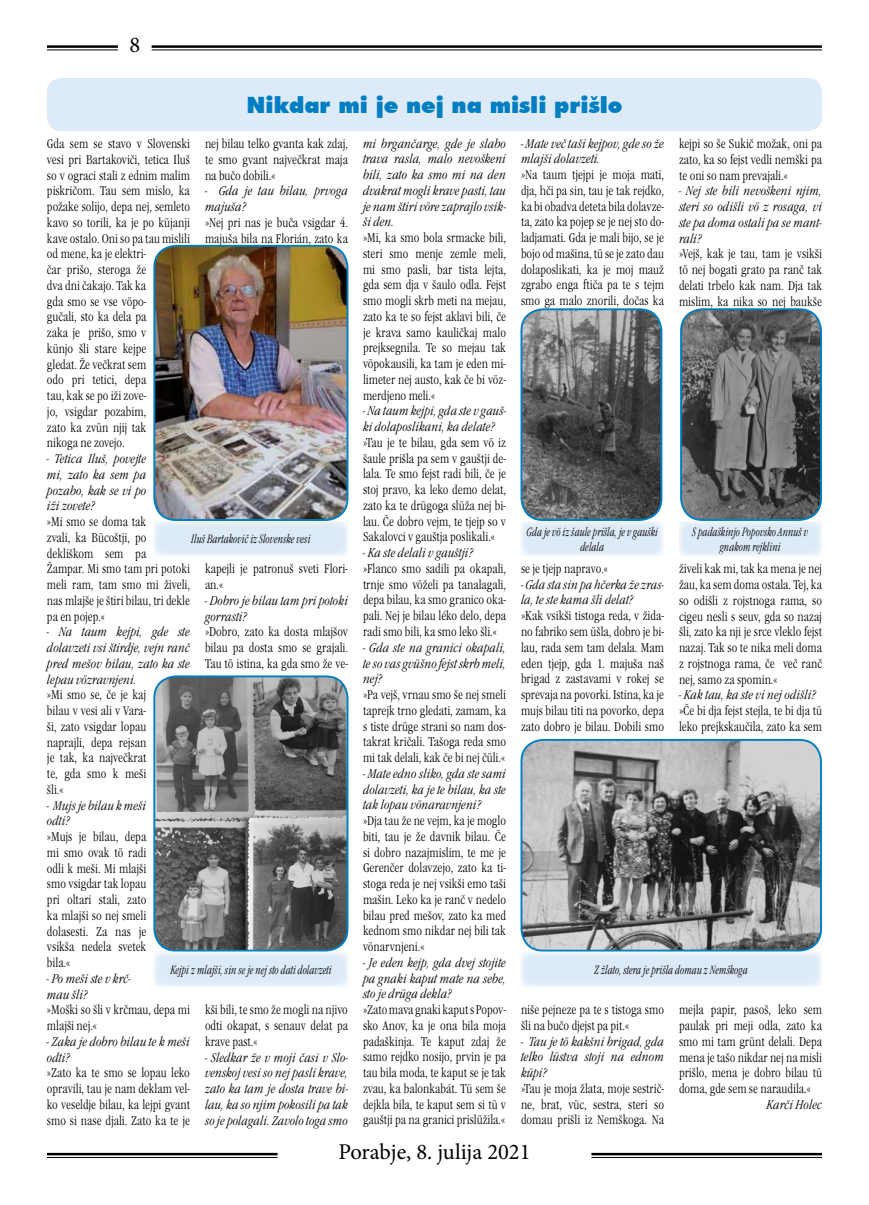
<style>
.page{position:relative;width:869px;height:1205px;background:#fff}
.page>*{position:absolute;margin:0;border:0;box-sizing:border-box;transform-origin:0 0}
.t1{font:900 22.5px "Futura BT";color:#007ec2}
.t2{font:22.5px "Minion Pro";color:#000}
.t3{font:13.12px/15.8px "Garamond Itc TEE Ligh Cond";color:#000;text-align:justify}
.t4{font:13.12px/15.8px "Garamond Itc TEE Ligh Cond Ital";color:#000;text-align:justify}
.t5{font:12.5px/15px "Garamond Itc TEE Ligh Cond Ital";color:#000;text-align:center;scale:.8 1}
</style>
<div class="page">
<hr style="left:47px;top:45px;width:71px;height:3px;background:#000">
<hr style="left:47px;top:50px;width:71px;height:1px;background:#000">
<hr style="left:151px;top:45px;width:670px;height:3px;background:#000">
<hr style="left:151px;top:50px;width:670px;height:1px;background:#000">
<hr style="left:47px;top:1153px;width:230px;height:2px;background:#000">
<hr style="left:47px;top:1157px;width:230px;height:1px;background:#000">
<hr style="left:591px;top:1153px;width:230px;height:2px;background:#000">
<hr style="left:591px;top:1157px;width:230px;height:1px;background:#000">
<div style="left:47px;top:78px;width:774px;height:53px;background:#ddeaf8;border-radius:14px"></div>
<img style="left:682px;top:309px;width:138px;height:211px">
<div style="left:679px;top:308px;width:142px;height:213px;border:2px solid #007ec2;border-radius:22px"></div>
<img style="left:154px;top:246px;width:193px;height:274px">
<div style="left:153px;top:245px;width:195px;height:276px;border:2px solid #007ec2;border-radius:22px"></div>
<div style="left:153px;top:521px;width:195px;height:35px;background:#ddeaf8"></div>
<img style="left:523px;top:309px;width:138px;height:211px">
<div style="left:520px;top:308px;width:142px;height:213px;border:2px solid #007ec2;border-radius:22px"></div>
<div style="left:520px;top:521px;width:143px;height:35px;background:#ddeaf8"></div>
<img style="left:522px;top:740px;width:298px;height:210px">
<div style="left:520px;top:739px;width:301px;height:212px;border:2px solid #007ec2;border-radius:22px"></div>
<div style="left:520px;top:951px;width:301px;height:36px;background:#ddeaf8"></div>
<div style="left:678px;top:521px;width:143px;height:35px;background:#ddeaf8"></div>
<img style="left:155px;top:676px;width:192px;height:274px">
<div style="left:153px;top:675px;width:195px;height:276px;border:2px solid #007ec2;border-radius:22px"></div>
<div style="left:153px;top:951px;width:195px;height:36px;background:#ddeaf8"></div>
<h1 class="t2" style="left:129px;top:30px;width:12px">8</h1>
<h1 class="t1" style="left:246px;top:91px;width:377px">Nikdar mi je nej na misli prišlo</h1>
<p class="t4" style="left:520px;top:136px;width:144px">- Mate več taši kejpov, gde so že mlajši dolavzeti.</p>
<p class="t3" style="left:520px;top:167px;width:144px">»Na taum tjejpi je moja mati, dja, hči pa sin, tau je tak rejdko, ka bi obadva deteta bila dolavze&shy;ta, zato ka pojep se je nej sto do&shy;ladjamati. Gda je mali bijo, se je bojo od mašina, tü se je zato dau dolaposlikati, ka je moj mauž zgrabo enga ftiča pa te s tejm smo ga malo znorili, dočas ka</p>
<p class="t4" style="left:363px;top:136px;width:145px">mi brgančarge, gde je slabo trava rasla, malo nevoškeni bili, zato ka smo mi na den dvakrat mogli krave pasti, tau je nam štiri vöre zaprajlo vsik&shy;ši den.</p>
<p class="t3" style="left:363px;top:230px;width:144px">»Mi, ka smo bola srmacke bili, steri smo menje zemle meli, mi smo pasli, bar tista lejta, gda sem dja v šaulo odla. Fejst smo mogli skrb meti na mejau, zato ka te so fejst aklavi bili, če je krava samo kauličkaj malo prejksegnila. Te so mejau tak vöpokausili, ka tam je eden mi&shy;limeter nej austo, kak če bi vöz&shy;merdjeno meli.«</p>
<p class="t4" style="left:363px;top:404px;width:145px">- Na taum kejpi, gda ste v gauš&shy;ki dolaposlikani, ka delate?</p>
<p class="t3" style="left:363px;top:435px;width:144px">»Tau je te bilau, gda sem vö iz šaule prišla pa sem v gauštji de&shy;lala. Te smo fejst radi bili, če je stoj pravo, ka leko demo delat, zato ka te drügoga slüža nej bi&shy;lau. Če dobro vejm, te tjejp so v Sakalovci v gauštja poslikali.«</p>
<p class="t4" style="left:363px;top:545px;width:112px">- Ka ste delali v gauštji?</p>
<p class="t3" style="left:363px;top:561px;width:144px">»Flanco smo sadili pa okapali, trnje smo vöželi pa tanalagali, depa bilau, ka smo granico oka&shy;pali. Nej je bilau léko delo, depa radi smo bili, ka smo leko šli.«</p>
<p class="t4" style="left:363px;top:640px;width:144px">- Gda ste na granici okapali, te so vas gvüšno fejst skrb meli, nej?</p>
<p class="t3" style="left:363px;top:687px;width:144px">»Pa vejš, vrnau smo še nej smeli taprejk trno gledati, zamam, ka s tiste drüge strani so nam dos&shy;takrat kričali. Tašoga reda smo mi tak delali, kak če bi nej čüli.«</p>
<p class="t4" style="left:363px;top:766px;width:144px">- Mate edno sliko, gda ste sami dolavzeti, ka je te bilau, ka ste tak lopau vönaravnjeni?</p>
<p class="t3" style="left:363px;top:813px;width:144px">»Dja tau že ne vejm, ka je moglo biti, tau je že davnik bilau. Če si dobro nazajmislim, te me je Gerenčer dolavzejo, zato ka ti&shy;stoga reda je nej vsikši emo taši mašin. Leko ka je ranč v nedelo bilau pred mešov, zato ka med kednom smo nikdar nej bili tak vönarvnjeni.«</p>
<p class="t4" style="left:363px;top:955px;width:144px">- Je eden kejp, gda dvej stojite pa gnaki kaput mate na sebe, sto je drüga dekla?</p>
<p class="t3" style="left:363px;top:1002px;width:144px">»Zato mava gnaki kaput s Popov&shy;sko Anov, ka je ona bila moja padaškinja. Te kaput zdaj že samo rejdko nosijo, prvin je pa tau bila moda, te kaput se je tak zvau, ka balonkabát. Tü sem še dejkla bila, te kaput sem si tü v gauštji pa na granici prislüžila.«</p>
<p class="t3" style="left:205px;top:136px;width:144px">nej bilau telko gvanta kak zdaj, te smo gvant največkrat maja na bučo dobili.«</p>
<p class="t4" style="left:205px;top:183px;width:144px">- Gda je tau bilau, prvoga majuša?</p>
<p class="t3" style="left:205px;top:215px;width:144px">»Nej pri nas je buča vsigdar 4. majuša bila na Florián, zato ka</p>
<p class="t3" style="left:678px;top:136px;width:144px">kejpi so še Sukič možak, oni pa zato, ka so fejst vedli nemški pa te oni so nam prevajali.«</p>
<p class="t4" style="left:678px;top:183px;width:144px">- Nej ste bili nevoškeni njim, steri so odišli vö z rosaga, vi ste pa doma ostali pa se mant&shy;rali?</p>
<p class="t3" style="left:678px;top:246px;width:144px">»Vejš, kak je tau, tam je vsikši tö nej bogati grato pa ranč tak delati trbelo kak nam. Dja tak mislim, ka nika so nej baukše</p>
<p class="t3" style="left:47px;top:136px;width:144px;text-align:left">Gda sem se stavo v Slovenski vesi pri Bartakoviči, tetica Iluš so v ograci stali z ednim malim piskričom. Tau sem mislo, ka požake solijo, depa nej, semleto kavo so torili, ka je po küjanji kave ostalo. Oni so pa tau mislili od mene, ka je elektri-<br>čar prišo, steroga že<br>dva dni čakajo. Tak ka<br>gda smo se vse vöpo-<br>gučali, sto ka dela pa<br>zaka je prišo, smo v<br>künjo šli stare kejpe<br>gledat. Že večkrat sem<br>odo pri tetici, depa<br>tau, kak se po iži zove-<br>jo, vsigdar pozabim,<br>zato ka zvün njij tak<br>nikoga ne zovejo.</p>
<p class="t4" style="left:47px;top:451px;width:101px">- Tetica Iluš, povejte mi, zato ka sem pa pozabo, kak se vi po iži zovete?</p>
<p class="t3" style="left:47px;top:514px;width:144px;text-align:left">»Mi smo se doma tak<br>zvali, ka Bücoštji, po dekliškom sem pa<br>Žampar. Mi smo tam pri potoki meli ram, tam smo mi živeli, nas mlajše je štiri bilau, tri dekle pa en pojep.«</p>
<p class="t4" style="left:47px;top:624px;width:144px">- Na taum kejpi, gde ste dolavzeti vsi štirdje, vejn ranč pred mešov bilau, zato ka ste lepau vözravnjeni.</p>
<p class="t3" style="left:47px;top:687px;width:101px">»Mi smo se, če je kaj bilau v vesi ali v Vara&shy;ši, zato vsigdar lopau naprajli, depa rejsan je tak, ka največkrat te, gda smo k meši šli.«</p>
<p class="t4" style="left:47px;top:798px;width:101px">- Mujs je bilau k meši odti?</p>
<p class="t3" style="left:47px;top:829px;width:101px">»Mujs je bilau, depa mi smo ovak tö radi odli k meši. Mi mlajši smo vsigdar tak lopau pri oltari stali, zato ka mlajši so nej smeli dolasesti. Za nas je vsikša nedela svetek bila.«</p>
<p class="t4" style="left:47px;top:971px;width:85px">- Po meši ste v krč&shy;mau šli?</p>
<p class="t3" style="left:47px;top:1002px;width:144px">»Moški so šli v krčmau, depa mi mlajši nej.«</p>
<p class="t4" style="left:47px;top:1034px;width:144px">- Zaka je dobro bilau te k meši odti?</p>
<p class="t3" style="left:47px;top:1065px;width:144px">»Zato ka te smo se lopau leko opravili, tau je nam deklam vel&shy;ko veseldje bilau, ka lejpi gvant smo si nase djali. Zato ka te je</p>
<p class="t5" style="left:692px;top:524px;width:146px">S padaškinjo Popovsko Annuš v gnakom rejklini</p>
<p class="t5" style="left:191px;top:532px;width:150px">Iluš Bartakovič iz Slovenske vesi</p>
<p class="t5" style="left:526px;top:524px;width:166px">Gda je vö iz šaule prišla, je v gauški delala</p>
<p class="t3" style="left:678px;top:561px;width:144px">živeli kak mi, tak ka mena je nej žau, ka sem doma ostala. Tej, ka so odišli z rojstnoga rama, so cigeu nesli s seuv, gda so nazaj šli, zato ka nji je srce vleklo fejst nazaj. Tak so te nika meli doma z rojstnoga rama, če več ranč nej, samo za spomin.«</p>
<p class="t4" style="left:678px;top:687px;width:139px">- Kak tau, ka ste vi nej odišli?</p>
<p class="t3" style="left:678px;top:703px;width:144px">»Če bi dja fejst stejla, te bi dja tü leko prejkskaučila, zato ka sem</p>
<p class="t3" style="left:205px;top:561px;width:144px">kapejli je patronuš sveti Flori&shy;an.«</p>
<p class="t4" style="left:205px;top:593px;width:144px">- Dobro je bilau tam pri potoki gorrasti?</p>
<p class="t3" style="left:205px;top:624px;width:144px">»Dobro, zato ka dosta mlajšov bilau pa dosta smo se grajali.<br>Tau tö istina, ka gda smo že ve-</p>
<p class="t3" style="left:520px;top:561px;width:89px">se je tjejp napravo.«</p>
<p class="t4" style="left:520px;top:577px;width:145px">- Gda sta sin pa hčerka že zras&shy;la, te ste kama šli delat?</p>
<p class="t3" style="left:520px;top:608px;width:144px">»Kak vsikši tistoga reda, v žida&shy;no fabriko sem üšla, dobro je bi&shy;lau, rada sem tam delala. Mam eden tjejp, gda 1. majuša naš brigad z zastavami v rokej se sprevaja na povorki. Istina, ka je mujs bilau titi na povorko, depa zato dobro je bilau. Dobili smo</p>
<p class="t5" style="left:594px;top:962px;width:193px">Z žlato, stera je prišla domau z Nemškoga</p>
<p class="t5" style="left:170px;top:962px;width:203px">Kejpi z mlajši, sin se je nej sto dati dolavzeti</p>
<p class="t3" style="left:205px;top:1002px;width:144px">kši bili, te smo že mogli na njivo odti okapat, s senauv delat pa krave past.«</p>
<p class="t4" style="left:205px;top:1050px;width:145px">- Sledkar že v moji časi v Slo&shy;venskoj vesi so nej pasli krave, zato ka tam je dosta trave bi&shy;lau, ka so njim pokosili pa tak so je polagali. Zavolo toga smo</p>
<p class="t3" style="left:678px;top:1002px;width:144px">mejla papir, pasoš, leko sem paulak pri meji odla, zato ka smo mi tam grünt delali. Depa mena je tašo nikdar nej na misli prišlo, mena je dobro bilau tü doma, gde sem se naraudila.«</p>
<p class="t4" style="left:766px;top:1097px;width:57px">Karči Holec</p>
<p class="t3" style="left:520px;top:1002px;width:144px">niše pejneze pa te s tistoga smo šli na bučo djejst pa pit.«</p>
<p class="t4" style="left:520px;top:1034px;width:144px">- Tau je tö kakšni brigad, gda telko lüstva stoji na ednom küpi?</p>
<p class="t3" style="left:520px;top:1080px;width:144px">»Tau je moja žlata, moje sestrič&shy;ne, brat, vüc, sestra, steri so domau prišli iz Nemškoga. Na</p>
<h1 class="t2" style="left:338px;top:1137px;width:194px">Porabje, 8. julija 2021</h1>
</div>
